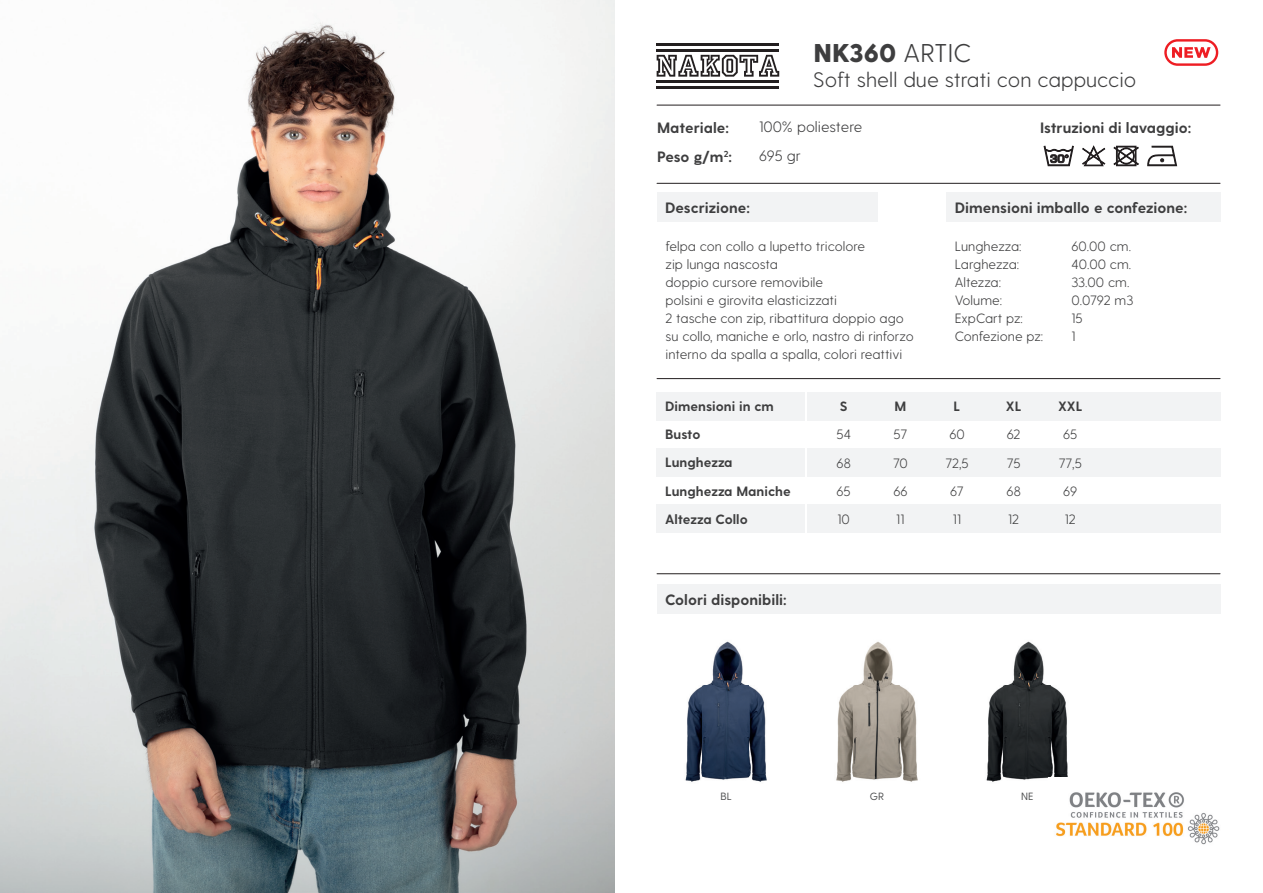
<style>
.page{position:relative;width:1263px;height:893px;background:#fff}
.page>*{position:absolute;margin:0;border:0;box-sizing:border-box;transform-origin:0 0}
.t1{font:800 25.65px "Greycliff CF";color:#3e3e3f}
.t2{font:300 21px "Greycliff CF";color:#3e3e3f}
.t3{font:700 15px/29px "Greycliff CF";color:#3e3e3f}
.t4{font:300 15px/29px "Greycliff CF";color:#3e3e3f}
.t5{font:300 13.5px/18px "Greycliff CF";color:#3e3e3f}
.t6{font:700 13.5px/28.2px "Greycliff CF";color:#3e3e3f}
.t7{font:10.5px "Greycliff CF";color:#4b4c4d}
.s1{font-weight:300}
</style>
<div class="page">
<div style="left:657px;top:448px;width:148px;height:28px;background:#f2f3f4"></div>
<div style="left:657px;top:392px;width:148px;height:28px;background:#f2f3f4"></div>
<div style="left:657px;top:504px;width:148px;height:28px;background:#f2f3f4"></div>
<div style="left:946px;top:193px;width:274px;height:29px;background:#f2f3f4"></div>
<div style="left:657px;top:193px;width:220px;height:29px;background:#f2f3f4"></div>
<hr style="left:657px;top:105px;width:563px;height:1px;background:#231f20">
<hr style="left:657px;top:183px;width:563px;height:1px;background:#231f20">
<hr style="left:657px;top:378px;width:563px;height:1px;background:#231f20">
<hr style="left:657px;top:573px;width:563px;height:1px;background:#231f20">
<div style="left:657px;top:585px;width:563px;height:29px;background:#f2f3f4"></div>
<svg style="left:657px;top:55px;width:122px;height:22px"></svg>
<hr style="left:657px;top:49px;width:122px;height:3px;background:#231f20">
<hr style="left:657px;top:80px;width:122px;height:3px;background:#231f20">
<hr style="left:657px;top:43px;width:122px;height:2px;background:#231f20">
<hr style="left:657px;top:86px;width:122px;height:3px;background:#231f20">
<div style="left:807px;top:448px;width:413px;height:28px;background:#f2f3f4"></div>
<div style="left:807px;top:392px;width:413px;height:28px;background:#f2f3f4"></div>
<div style="left:807px;top:504px;width:413px;height:28px;background:#f2f3f4"></div>
<img style="left:0;top:0;width:614px;height:893px">
<img style="left:685px;top:641px;width:82px;height:141px">
<img style="left:986px;top:641px;width:82px;height:141px">
<img style="left:836px;top:641px;width:82px;height:141px">
<svg style="left:1044px;top:146px;width:30px;height:20px"></svg>
<svg style="left:1082px;top:146px;width:23px;height:20px"></svg>
<svg style="left:1147px;top:146px;width:30px;height:20px"></svg>
<svg style="left:1114px;top:146px;width:25px;height:20px"></svg>
<img style="left:1049px;top:778px;width:171px;height:67px">
<svg style="left:1164px;top:39px;width:54px;height:27px"></svg>
<h1 class="t1" style="left:813px;top:37px;width:160px">NK360 <span class="s1">ARTIC</span></h1>
<h2 class="t2" style="left:813px;top:68px;width:325px">Soft shell due strati con cappuccio</h2>
<p class="t4" style="left:759px;top:112px;width:105px">100% poliestere<br>695 gr</p>
<p class="t3" style="left:657px;top:114px;width:76px">Materiale:<br>Peso g/m<sup>2</sup>:</p>
<p class="t3" style="left:1040px;top:114px;width:153px">Istruzioni di lavaggio:</p>
<p class="t3" style="left:665px;top:194px;width:86px">Descrizione:</p>
<p class="t3" style="left:955px;top:194px;width:234px">Dimensioni imballo e confezione:</p>
<p class="t5" style="left:665px;top:238px;width:250px">felpa con collo a lupetto tricolore<br>zip lunga nascosta<br>doppio cursore removibile<br>polsini e girovita elasticizzati<br>2 tasche con zip, ribattitura doppio ago su collo, maniche e orlo, nastro di rinforzo interno da spalla a spalla, colori reattivi</p>
<p class="t5" style="left:955px;top:238px;width:90px">Lunghezza:<br>Larghezza:<br>Altezza:<br>Volume:<br>ExpCart pz:<br>Confezione pz:</p>
<p class="t5" style="left:1071px;top:238px;width:63px">60.00 cm.<br>40.00 cm.<br>33.00 cm.<br>0.0792 m3<br>15<br>1</p>
<p class="t6" style="left:665px;top:393px;width:127px">Dimensioni in cm<br>Busto<br>Lunghezza<br>Lunghezza Maniche<br>Altezza Collo</p>
<p class="t3" style="left:665px;top:586px;width:123px">Colori disponibili:</p>
<p class="t6" style="left:840px;top:393px;width:9px">S</p>
<p class="t6" style="left:894px;top:393px;width:13px">M</p>
<p class="t6" style="left:954px;top:393px;width:8px">L</p>
<p class="t6" style="left:1006px;top:393px;width:17px">XL</p>
<p class="t6" style="left:1058px;top:393px;width:26px">XXL</p>
<p class="t5" style="left:836px;top:426px;width:16px">54</p>
<p class="t5" style="left:893px;top:426px;width:15px">57</p>
<p class="t5" style="left:949px;top:426px;width:17px">60</p>
<p class="t5" style="left:1007px;top:426px;width:15px">62</p>
<p class="t5" style="left:1063px;top:426px;width:16px">65</p>
<p class="t5" style="left:836px;top:454px;width:16px">68</p>
<p class="t5" style="left:893px;top:454px;width:16px">70</p>
<p class="t5" style="left:945px;top:454px;width:25px">72,5</p>
<p class="t5" style="left:1007px;top:454px;width:15px">75</p>
<p class="t5" style="left:1059px;top:454px;width:25px">77,5</p>
<p class="t5" style="left:836px;top:482px;width:16px">65</p>
<p class="t5" style="left:893px;top:482px;width:16px">66</p>
<p class="t5" style="left:950px;top:482px;width:15px">67</p>
<p class="t5" style="left:1006px;top:482px;width:16px">68</p>
<p class="t5" style="left:1063px;top:482px;width:16px">69</p>
<p class="t5" style="left:837px;top:510px;width:14px">10</p>
<p class="t5" style="left:896px;top:510px;width:10px">11</p>
<p class="t5" style="left:953px;top:510px;width:10px">11</p>
<p class="t5" style="left:1008px;top:510px;width:12px">12</p>
<p class="t5" style="left:1065px;top:510px;width:12px">12</p>
<p class="t7" style="left:720px;top:790px;width:13px">BL</p>
<p class="t7" style="left:870px;top:790px;width:16px">GR</p>
<p class="t7" style="left:1021px;top:790px;width:14px">NE</p>
</div>
